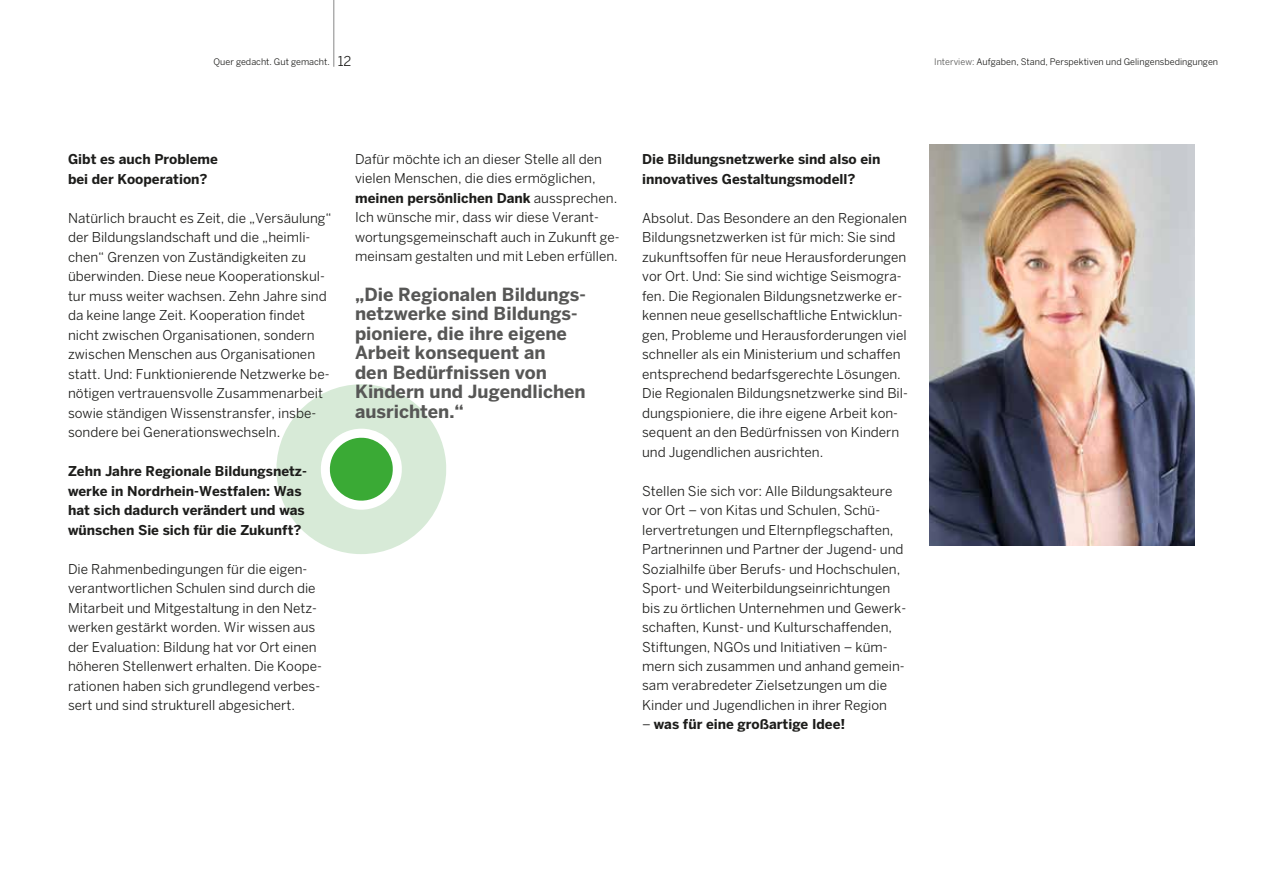
<style>
.page{position:relative;width:1263px;height:893px;background:#fff}
.page>*{position:absolute;margin:0;border:0;box-sizing:border-box;transform-origin:0 0}
.t1{font:700 18px/19.5px "Benton Sans";color:#575756}
.t2{font:13.5px/19.5px "Benton Sans";color:#1d1d1b}
.t3{font:700 13.5px/19.5px "Benton Sans";color:#1d1d1b}
.t4{font:9px "Benton Sans";color:#1d1d1b}
.s1{font-size:13.5px}
.s2{color:#575756}
.s3{font-weight:700}
.s4{font-weight:400}
</style>
<div class="page">
<hr style="left:333px;top:0;width:1px;height:67px;background:#878787">
<svg style="left:276px;top:384px;width:170px;height:170px"></svg>
<img style="left:929px;top:145px;width:266px;height:401px">
<p class="t4" style="left:214px;top:56px;width:139px">Quer gedacht. Gut gemacht. <span class="s1">12</span></p>
<p class="t4" style="left:934px;top:56px;width:285px"><span class="s2">Interview:</span> Aufgaben, Stand, Perspektiven und Gelingensbedingungen</p>
<p class="t3" style="left:68px;top:149px;width:151px">Gibt es auch Probleme bei der Kooperation?</p>
<p class="t2" style="left:68px;top:208px;width:265px">Natürlich braucht es Zeit, die „Versäulung“ der Bildungslandschaft und die „heimli&shy;chen“ Grenzen von Zuständigkeiten zu überwinden. Diese neue Kooperationskul&shy;tur muss weiter wachsen. Zehn Jahre sind da keine lange Zeit. Kooperation findet nicht zwischen Organisationen, sondern zwischen Menschen aus Organisationen statt. Und: Funktionierende Netzwerke be&shy;nötigen vertrauensvolle Zusammenarbeit sowie ständigen Wissenstransfer, insbe&shy;sondere bei Generationswechseln.</p>
<p class="t3" style="left:68px;top:461px;width:240px">Zehn Jahre Regionale Bildungsnetz&shy;werke in Nordrhein-Westfalen: Was hat sich dadurch verändert und was wünschen Sie sich für die Zukunft?</p>
<p class="t2" style="left:68px;top:559px;width:255px">Die Rahmenbedingungen für die eigen&shy;verantwortlichen Schulen sind durch die Mitarbeit und Mitgestaltung in den Netz&shy;werken gestärkt worden. Wir wissen aus der Evaluation: Bildung hat vor Ort einen höheren Stellenwert erhalten. Die Koope&shy;rationen haben sich grundlegend verbes&shy;sert und sind strukturell abgesichert.</p>
<p class="t2" style="left:355px;top:149px;width:266px">Dafür möchte ich an dieser Stelle all den vielen Menschen, die dies ermöglichen, <span class="s3">meinen persönlichen Dank</span> aussprechen.<br>Ich wünsche mir, dass wir diese Verant&shy;wortungsgemeinschaft auch in Zukunft ge&shy;meinsam gestalten und mit Leben erfüllen.</p>
<h1 class="t1" style="left:355px;top:284px;width:232px">„Die Regionalen Bildungs&shy;netzwerke sind Bildungs&shy;pioniere, die ihre eigene<br>Arbeit konsequent an<br>den Bedürfnissen von<br>Kindern und Jugendlichen ausrichten.“</h1>
<p class="t3" style="left:642px;top:149px;width:240px">Die Bildungsnetzwerke sind also ein innovatives Gestaltungsmodell?</p>
<p class="t2" style="left:642px;top:208px;width:267px">Absolut. Das Besondere an den Regionalen Bildungsnetzwerken ist für mich: Sie sind zukunftsoffen für neue Herausforderungen vor Ort. Und: Sie sind wichtige Seismogra&shy;fen. Die Regionalen Bildungsnetzwerke er&shy;kennen neue gesellschaftliche Entwicklun&shy;gen, Probleme und Herausforderungen viel schneller als ein Ministerium und schaffen entsprechend bedarfsgerechte Lösungen.<br>Die Regionalen Bildungsnetzwerke sind Bil&shy;dungspioniere, die ihre eigene Arbeit kon&shy;sequent an den Bedürfnissen von Kindern und Jugendlichen ausrichten.</p>
<p class="t2" style="left:642px;top:481px;width:266px">Stellen Sie sich vor: Alle Bildungsakteure vor Ort – von Kitas und Schulen, Schü&shy;lervertretungen und Elternpflegschaften, Partnerinnen und Partner der Jugend- und Sozialhilfe über Berufs- und Hochschulen, Sport- und Weiterbildungseinrichtungen bis zu örtlichen Unternehmen und Gewerk&shy;schaften, Kunst- und Kulturschaffenden, Stiftungen, NGOs und Initiativen – küm&shy;mern sich zusammen und anhand gemein&shy;sam verabredeter Zielsetzungen um die Kinder und Jugendlichen in ihrer Region</p>
<p class="t3" style="left:642px;top:715px;width:205px"><span class="s4">–</span> was für eine großartige Idee!</p>
</div>
